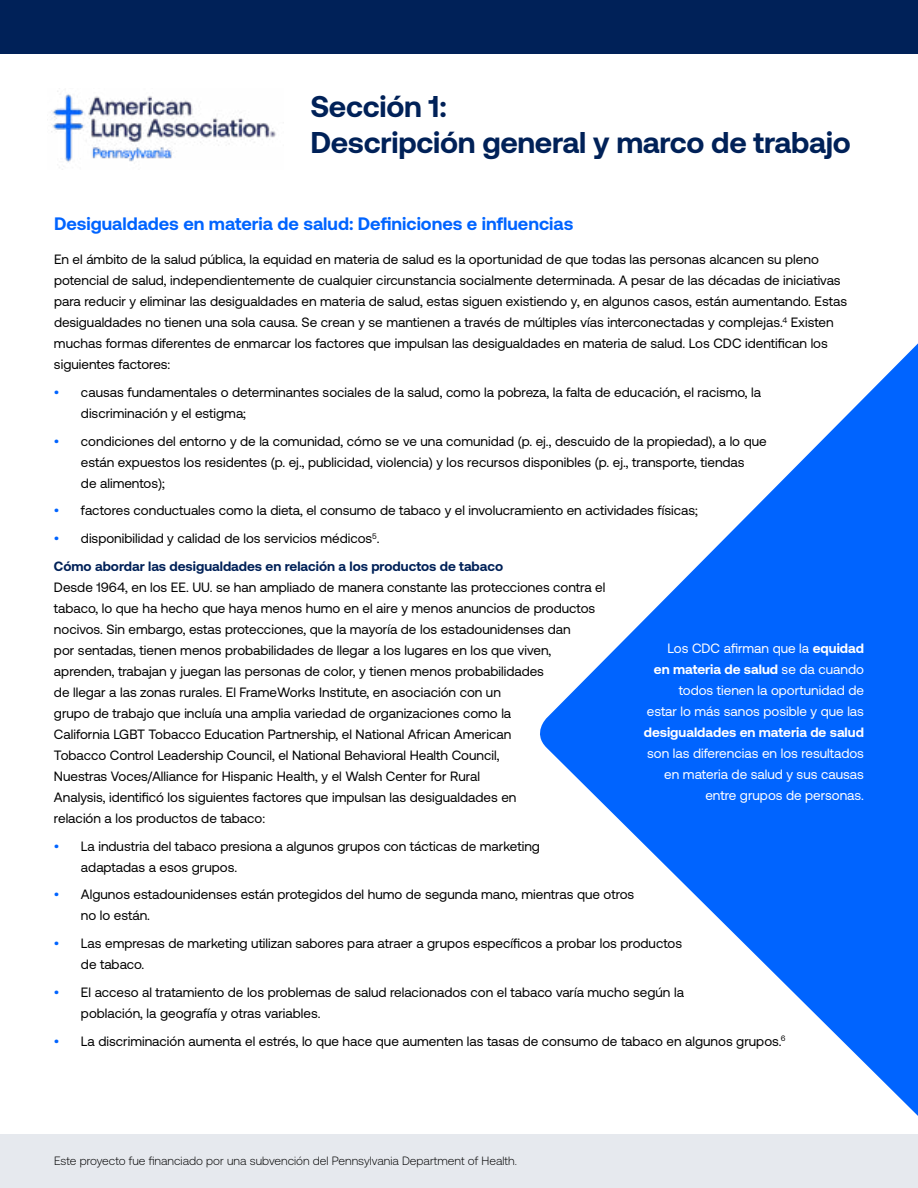
<style>
.page{position:relative;width:918px;height:1188px;background:#fff}
.page>*{position:absolute;margin:0;border:0;box-sizing:border-box;transform-origin:0 0}
.t1{font:700 30px/36px "Aeonik";letter-spacing:-.01em;color:#002158}
.t2{font:700 18px "Aeonik";color:#0064ff}
.t3{font:13.5px/21px "Aeonik";color:#000}
.t4{font:13.5px/21px "Aeonik";color:#fff;text-align:right}
.t5{font:700 13.5px/27.8px "Aeonik";color:#002158}
.t6{font:700 13.5px "Aeonik";color:#fff}
.t7{font:300 12px "Aeonik";color:#000}
.s1{color:#0064ff}
.s2{font-weight:400;color:#0064ff}
.s3{font-weight:400;color:#000}
.s4{font-weight:700}
</style>
<div class="page">
<div style="left:0;top:0;width:918px;height:54px;background:#002158"></div>
<div style="left:0;top:1134px;width:918px;height:54px;background:#e6e9ee"></div>
<img style="left:51px;top:91px;width:225px;height:79px">
<svg style="left:540px;top:343px;width:378px;height:773px;fill:#0064ff"></svg>
<h1 class="t1" style="left:310px;top:88px;width:542px">Sección 1:<br>Descripción general y marco de trabajo</h1>
<h2 class="t2" style="left:54px;top:213px;width:521px">Desigualdades en materia de salud: Definiciones e influencias</h2>
<p class="t3" style="left:54px;top:249px;width:795px">En el ámbito de la salud pública, la equidad en materia de salud es la oportunidad de que todas las personas alcancen su pleno potencial de salud, independientemente de cualquier circunstancia socialmente determinada. A pesar de las décadas de iniciativas para reducir y eliminar las desigualdades en materia de salud, estas siguen existiendo y, en algunos casos, están aumentando. Estas desigualdades no tienen una sola causa. Se crean y se mantienen a través de múltiples vías interconectadas y complejas.<sup>4</sup> Existen muchas formas diferentes de enmarcar los factores que impulsan las desigualdades en materia de salud. Los CDC identifican los siguientes factores:</p>
<p class="t3" style="left:81px;top:382px;width:682px;text-indent:-27px"><span class="s1">•</span> causas fundamentales o determinantes sociales de la salud, como la pobreza, la falta de educación, el racismo, la discriminación y el estigma;</p>
<p class="t3" style="left:81px;top:430px;width:687px;text-indent:-27px"><span class="s1">•</span> condiciones del entorno y de la comunidad, cómo se ve una comunidad (p. ej., descuido de la propiedad), a lo que están expuestos los residentes (p. ej., publicidad, violencia) y los recursos disponibles (p. ej., transporte, tiendas<br>de alimentos);</p>
<p class="t3" style="left:54px;top:500px;width:645px"><span class="s1">•</span> factores conductuales como la dieta, el consumo de tabaco y el involucramiento en actividades físicas;</p>
<p class="t5" style="left:54px;top:524px;width:451px"><span class="s2">•</span> <span class="s3">disponibilidad y calidad de los servicios médicos</span><sup>5</sup><span class="s3">.<br></span>Cómo abordar las desigualdades en relación a los productos de tabaco</p>
<p class="t3" style="left:54px;top:577px;width:553px">Desde 1964, en los EE. UU. se han ampliado de manera constante las protecciones contra el tabaco, lo que ha hecho que haya menos humo en el aire y menos anuncios de productos nocivos. Sin embargo, estas protecciones, que la mayoría de los estadounidenses dan<br>por sentadas, tienen menos probabilidades de llegar a los lugares en los que viven, aprenden, trabajan y juegan las personas de color, y tienen menos probabilidades<br>de llegar a las zonas rurales. El FrameWorks Institute, en asociación con un<br>grupo de trabajo que incluía una amplia variedad de organizaciones como la<br>California LGBT Tobacco Education Partnership, el National African American<br>Tobacco Control Leadership Council, el National Behavioral Health Council,<br>Nuestras Voces/Alliance for Hispanic Health, y el Walsh Center for Rural<br>Analysis, identificó los siguientes factores que impulsan las desigualdades en<br>relación a los productos de tabaco:</p>
<p class="t3" style="left:81px;top:835px;width:461px;text-indent:-27px"><span class="s1">•</span> La industria del tabaco presiona a algunos grupos con tácticas de marketing adaptadas a esos grupos.</p>
<p class="t3" style="left:81px;top:884px;width:555px;text-indent:-27px"><span class="s1">•</span> Algunos estadounidenses están protegidos del humo de segunda mano, mientras que otros no lo están.</p>
<p class="t3" style="left:81px;top:933px;width:603px;text-indent:-27px"><span class="s1">•</span> Las empresas de marketing utilizan sabores para atraer a grupos específicos a probar los productos de tabaco.</p>
<p class="t3" style="left:81px;top:982px;width:604px;text-indent:-27px"><span class="s1">•</span> El acceso al tratamiento de los problemas de salud relacionados con el tabaco varía mucho según la población, la geografía y otras variables.</p>
<p class="t3" style="left:54px;top:1030px;width:733px"><span class="s1">•</span> La discriminación aumenta el estrés, lo que hace que aumenten las tasas de consumo de tabaco en algunos grupos.<sup>6</sup></p>
<p class="t4" style="left:647px;top:638px;width:219px">Los CDC afirman que la <span class="s4">equidad<br>en materia de salud</span> se da cuando todos tienen la oportunidad de estar lo más sanos posible y que las</p>
<p class="t6" style="left:644px;top:724px;width:222px">desigualdades en materia de salud</p>
<p class="t4" style="left:647px;top:743px;width:218px">son las diferencias en los resultados en materia de salud y sus causas entre grupos de personas.</p>
<p class="t7" style="left:54px;top:1154px;width:464px">Este proyecto fue financiado por una subvención del Pennsylvania Department of Health.</p>
</div>
